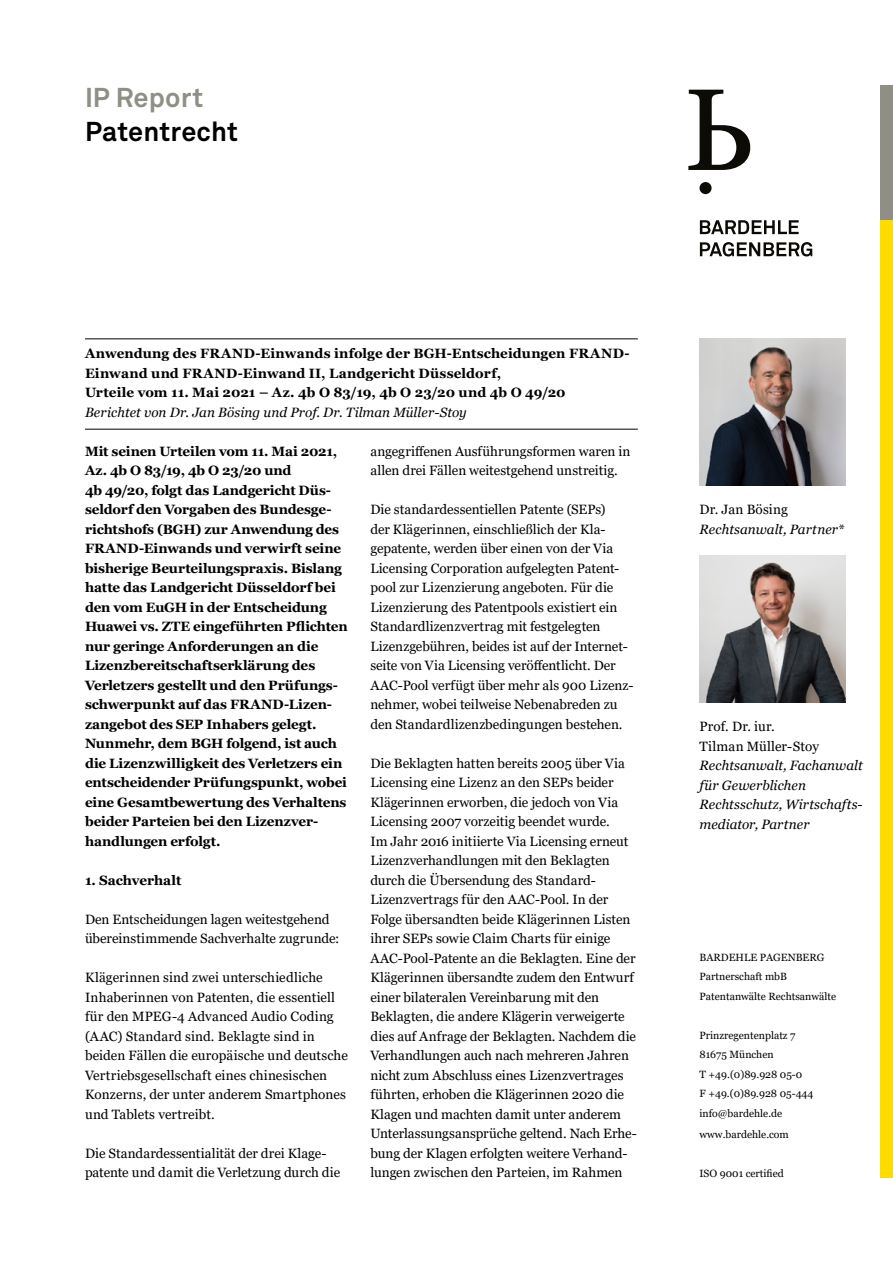
<style>
.page{position:relative;width:893px;height:1263px;background:#fff}
.page>*{position:absolute;margin:0;border:0;box-sizing:border-box;transform-origin:0 0}
.t1{font:700 27px "Akkurat Std";letter-spacing:.005em;color:#000}
.t2{font:700 27px "Akkurat Std";letter-spacing:.005em;color:#8f8f85}
.t3{font:13.5px/19.5px "Georgia";color:#000}
.t4{font:700 13.5px/19.5px "Georgia";letter-spacing:-.005em;color:#000}
.t5{font:italic 13.5px/19.5px "Georgia";letter-spacing:.005em;color:#000}
.t6{font:10.5px/19.5px "Georgia";color:#000}
</style>
<div class="page">
<div style="left:881px;top:220px;width:12px;height:957px;background:#ffdc00"></div>
<div style="left:881px;top:85px;width:12px;height:135px;background:#8f8f85"></div>
<svg style="left:688px;top:90px;width:62px;height:80px"></svg>
<div style="left:699px;top:182px;width:13px;height:12px;background:#0d0b06;border-radius:50%"></div>
<svg style="left:700px;top:242px;width:112px;height:15px"></svg>
<svg style="left:700px;top:220px;width:99px;height:14px"></svg>
<img style="left:699px;top:339px;width:147px;height:146px">
<hr style="left:85px;top:338px;width:553px;height:1px;background:#000">
<hr style="left:85px;top:429px;width:553px;height:1px;background:#000">
<img style="left:699px;top:556px;width:147px;height:146px">
<h1 class="t2" style="left:85px;top:80px;width:120px">IP Report</h1>
<h1 class="t1" style="left:85px;top:115px;width:154px">Patentrecht</h1>
<p class="t4" style="left:85px;top:344px;width:546px">Anwendung des FRAND-Einwands infolge der BGH-Entscheidungen FRAND-<br>Einwand und FRAND-Einwand II, Landgericht Düsseldorf,<br>Urteile vom 11. Mai 2021 – Az. 4b O 83/19, 4b O 23/20 und 4b O 49/20</p>
<p class="t5" style="left:85px;top:403px;width:383px">Berichtet von Dr. Jan Bösing und Prof. Dr. Tilman Müller-Stoy</p>
<p class="t4" style="left:85px;top:441px;width:264px">Mit seinen Urteilen vom 11. Mai 2021, Az. 4b O 83/19, 4b O 23/20 und<br>4b 49/20, folgt das Landgericht Düs&shy;seldorf den Vorgaben des Bundesge&shy;richtshofs (BGH) zur Anwendung des FRAND-Einwands und verwirft seine bisherige Beurteilungspraxis. Bislang hatte das Landgericht Düsseldorf bei den vom EuGH in der Entscheidung Huawei vs. ZTE eingeführten Pflichten nur geringe Anforderungen an die Lizenzbereitschaftserklärung des Verletzers gestellt und den Prüfungs&shy;schwerpunkt auf das FRAND-Lizen&shy;zangebot des SEP Inhabers gelegt.<br>Nunmehr, dem BGH folgend, ist auch die Lizenzwilligkeit des Verletzers ein entscheidender Prüfungspunkt, wobei eine Gesamtbewertung des Verhaltens beider Parteien bei den Lizenzver&shy;handlungen erfolgt.</p>
<p class="t4" style="left:85px;top:870px;width:98px">1. Sachverhalt</p>
<p class="t3" style="left:85px;top:910px;width:256px">Den Entscheidungen lagen weitestgehend übereinstimmende Sachverhalte zugrunde:</p>
<p class="t3" style="left:85px;top:968px;width:264px">Klägerinnen sind zwei unterschiedliche Inhaberinnen von Patenten, die essentiell für den MPEG-4 Advanced Audio Coding (AAC) Standard sind. Beklagte sind in beiden Fällen die europäische und deutsche Vertriebsgesellschaft eines chinesischen Konzerns, der unter anderem Smartphones und Tablets vertreibt.</p>
<p class="t3" style="left:85px;top:1144px;width:257px">Die Standardessentialität der drei Klage&shy;patente und damit die Verletzung durch die</p>
<p class="t3" style="left:370px;top:442px;width:262px">angegriffenen Ausführungsformen waren in allen drei Fällen weitestgehend unstreitig.</p>
<p class="t3" style="left:370px;top:500px;width:265px">Die standardessentiellen Patente (SEPs)<br>der Klägerinnen, einschließlich der Kla&shy;gepatente, werden über einen von der Via Licensing Corporation aufgelegten Patent&shy;pool zur Lizenzierung angeboten. Für die Lizenzierung des Patentpools existiert ein Standardlizenzvertrag mit festgelegten Lizenzgebühren, beides ist auf der Internet&shy;seite von Via Licensing veröffentlicht. Der AAC-Pool verfügt über mehr als 900 Lizenz&shy;nehmer, wobei teilweise Nebenabreden zu den Standardlizenzbedingungen bestehen.</p>
<p class="t3" style="left:370px;top:753px;width:268px">Die Beklagten hatten bereits 2005 über Via Licensing eine Lizenz an den SEPs beider Klägerinnen erworben, die jedoch von Via Licensing 2007 vorzeitig beendet wurde.<br>Im Jahr 2016 initiierte Via Licensing erneut Lizenzverhandlungen mit den Beklagten durch die Übersendung des Standard-Lizenzvertrags für den AAC-Pool. In der Folge übersandten beide Klägerinnen Listen ihrer SEPs sowie Claim Charts für einige AAC-Pool-Patente an die Beklagten. Eine der Klägerinnen übersandte zudem den Entwurf einer bilateralen Vereinbarung mit den Beklagten, die andere Klägerin verweigerte dies auf Anfrage der Beklagten. Nachdem die Verhandlungen auch nach mehreren Jahren nicht zum Abschluss eines Lizenzvertrages führten, erhoben die Klägerinnen 2020 die Klagen und machten damit unter anderem Unterlassungsansprüche geltend. Nach Erhe&shy;bung der Klagen erfolgten weitere Verhand&shy;lungen zwischen den Parteien, im Rahmen</p>
<p class="t3" style="left:699px;top:500px;width:90px">Dr. Jan Bösing</p>
<p class="t5" style="left:699px;top:519px;width:146px">Rechtsanwalt, Partner*</p>
<p class="t3" style="left:699px;top:717px;width:121px">Prof. Dr. iur.<br>Tilman Müller-Stoy</p>
<p class="t5" style="left:699px;top:756px;width:165px">Rechtsanwalt, Fachanwalt für Gewerblichen<br>Rechtsschutz, Wirtschafts&shy;mediator, Partner</p>
<p class="t6" style="left:699px;top:948px;width:138px">BARDEHLE PAGENBERG<br>Partnerschaft mbB<br>Patentanwälte Rechtsanwälte</p>
<p class="t6" style="left:699px;top:1026px;width:115px">Prinzregentenplatz 7<br>81675 München<br>T +49.(0)89.928 05-0<br>F +49.(0)89.928 05-444 info@bardehle.de</p>
<p class="t6" style="left:699px;top:1125px;width:91px">www.bardehle.com</p>
<p class="t6" style="left:699px;top:1164px;width:86px">ISO 9001 certified</p>
</div>
